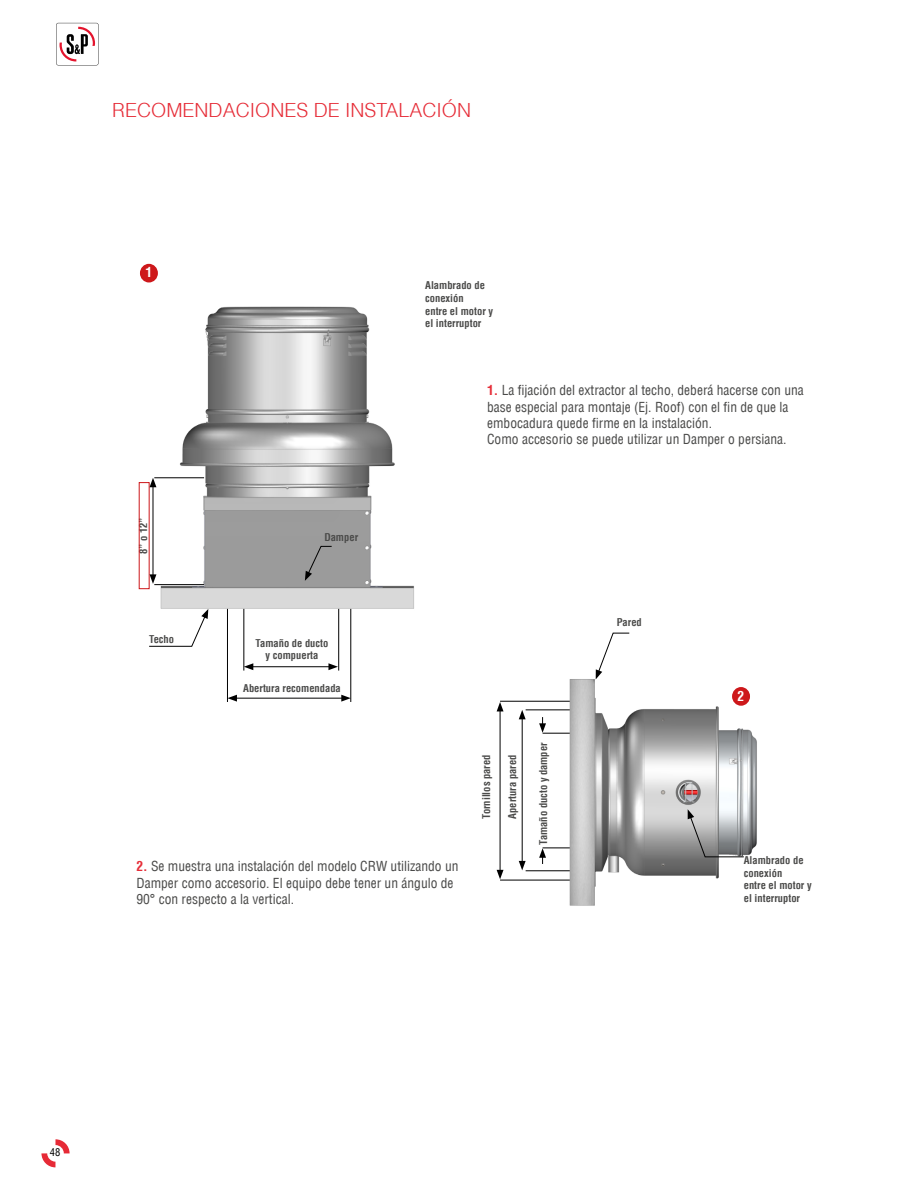
<style>
.page{position:relative;width:918px;height:1188px;background:#fff}
.page>*{position:absolute;margin:0;border:0;box-sizing:border-box;transform-origin:0 0}
.t1{font:300 19.5px "Helvetica";color:#e62c37}
.t2{font:condensed 13.5px/16.2px "Helvetica LT";color:#4a4a49}
.t3{font:700 condensed 13.5px "Helvetica LT";color:#fff}
.t4{font:700 condensed 10.5px/12.6px "Helvetica LT";color:#4a4a49}
.t5{font:condensed 10.5px "Helvetica LT";color:#000}
.s1{font-weight:700;color:#e62e39}
</style>
<div class="page">
<svg style="left:41px;top:1139px;width:29px;height:28px"></svg>
<svg style="left:56px;top:23px;width:43px;height:42px"></svg>
<img style="left:139px;top:306px;width:275px;height:320px">
<img style="left:539px;top:669px;width:218px;height:237px">
<svg style="left:148px;top:609px;width:60px;height:38px"></svg>
<hr style="left:235px;top:698px;width:109px;height:1px;background:#000">
<svg style="left:228px;top:695px;width:9px;height:7px"></svg>
<svg style="left:341px;top:695px;width:9px;height:7px"></svg>
<hr style="left:500px;top:709px;width:1px;height:163px;background:#000">
<svg style="left:497px;top:870px;width:7px;height:9px"></svg>
<svg style="left:497px;top:702px;width:7px;height:9px"></svg>
<hr style="left:522px;top:717px;width:1px;height:146px;background:#000">
<svg style="left:519px;top:861px;width:7px;height:9px"></svg>
<svg style="left:519px;top:710px;width:7px;height:9px"></svg>
<hr style="left:251px;top:666px;width:80px;height:1px;background:#000">
<svg style="left:244px;top:663px;width:9px;height:7px"></svg>
<svg style="left:328px;top:663px;width:10px;height:7px"></svg>
<hr style="left:153px;top:485px;width:1px;height:92px;background:#000">
<svg style="left:150px;top:574px;width:6px;height:10px"></svg>
<svg style="left:150px;top:478px;width:6px;height:9px"></svg>
<svg style="left:305px;top:546px;width:27px;height:35px"></svg>
<hr style="left:227px;top:609px;width:1px;height:93px;background:#000">
<hr style="left:154px;top:477px;width:50px;height:1px;background:#000">
<hr style="left:154px;top:584px;width:50px;height:1px;background:#000">
<hr style="left:243px;top:609px;width:1px;height:62px;background:#000">
<hr style="left:338px;top:609px;width:1px;height:62px;background:#000">
<hr style="left:350px;top:609px;width:1px;height:93px;background:#000">
<hr style="left:500px;top:701px;width:70px;height:1px;background:#000">
<hr style="left:500px;top:880px;width:70px;height:1px;background:#000">
<hr style="left:526px;top:870px;width:44px;height:1px;background:#000">
<hr style="left:526px;top:709px;width:44px;height:1px;background:#000">
<div style="left:141px;top:265px;width:16px;height:17px;background:#ce191b;border-radius:50%"></div>
<div style="left:140px;top:264px;width:18px;height:18px;border:2px solid #cd171a;border-radius:50%"></div>
<div style="left:733px;top:688px;width:16px;height:17px;background:#ce191b;border-radius:50%"></div>
<div style="left:732px;top:687px;width:18px;height:19px;border:2px solid #cd171a;border-radius:50%"></div>
<svg style="left:539px;top:717px;width:31px;height:17px"></svg>
<svg style="left:539px;top:848px;width:31px;height:16px"></svg>
<svg style="left:688px;top:809px;width:57px;height:49px"></svg>
<svg style="left:596px;top:632px;width:34px;height:47px"></svg>
<h1 class="t1" style="left:112px;top:98px;width:360px">RECOMENDACIONES DE INSTALACIÓN</h1>
<p class="t3" style="left:146px;top:264px;width:8px">1</p>
<p class="t4" style="left:137px;top:554px;width:38px;rotate:-90deg">8” o 12”</p>
<p class="t4" style="left:149px;top:632px;width:26px">Techo</p>
<p class="t4" style="left:324px;top:531px;width:35px">Damper</p>
<p class="t4" style="left:256px;top:636px;width:74px;text-align:center">Tamaño de ducto y compuerta</p>
<p class="t4" style="left:243px;top:682px;width:99px">Abertura recomendada</p>
<p class="t4" style="left:425px;top:279px;width:69px">Alambrado de conexión<br>entre el motor y el interruptor</p>
<p class="t2" style="left:487px;top:382px;width:318px"><span class="s1">1.</span> La fijación del extractor al techo, deberá hacerse con una base especial para montaje (Ej. Roof) con el fin de que la embocadura quede firme en la instalación.<br>Como accesorio se puede utilizar un Damper o persiana.</p>
<p class="t4" style="left:480px;top:819px;width:66px;rotate:-90deg">Tornillos pared</p>
<p class="t4" style="left:506px;top:819px;width:65px;rotate:-90deg">Apertura pared</p>
<p class="t4" style="left:537px;top:845px;width:104px;rotate:-90deg">Tamaño ducto y damper</p>
<p class="t4" style="left:617px;top:616px;width:27px">Pared</p>
<p class="t3" style="left:738px;top:687px;width:8px">2</p>
<p class="t2" style="left:136px;top:858px;width:324px"><span class="s1">2.</span> Se muestra una instalación del modelo CRW utilizando un<br>Damper como accesorio. El equipo debe tener un ángulo de<br>90° con respecto a la vertical.</p>
<p class="t4" style="left:744px;top:854px;width:69px">Alambrado de conexión<br>entre el motor y el interruptor</p>
<p class="t5" style="left:50px;top:1146px;width:12px">48</p>
</div>
